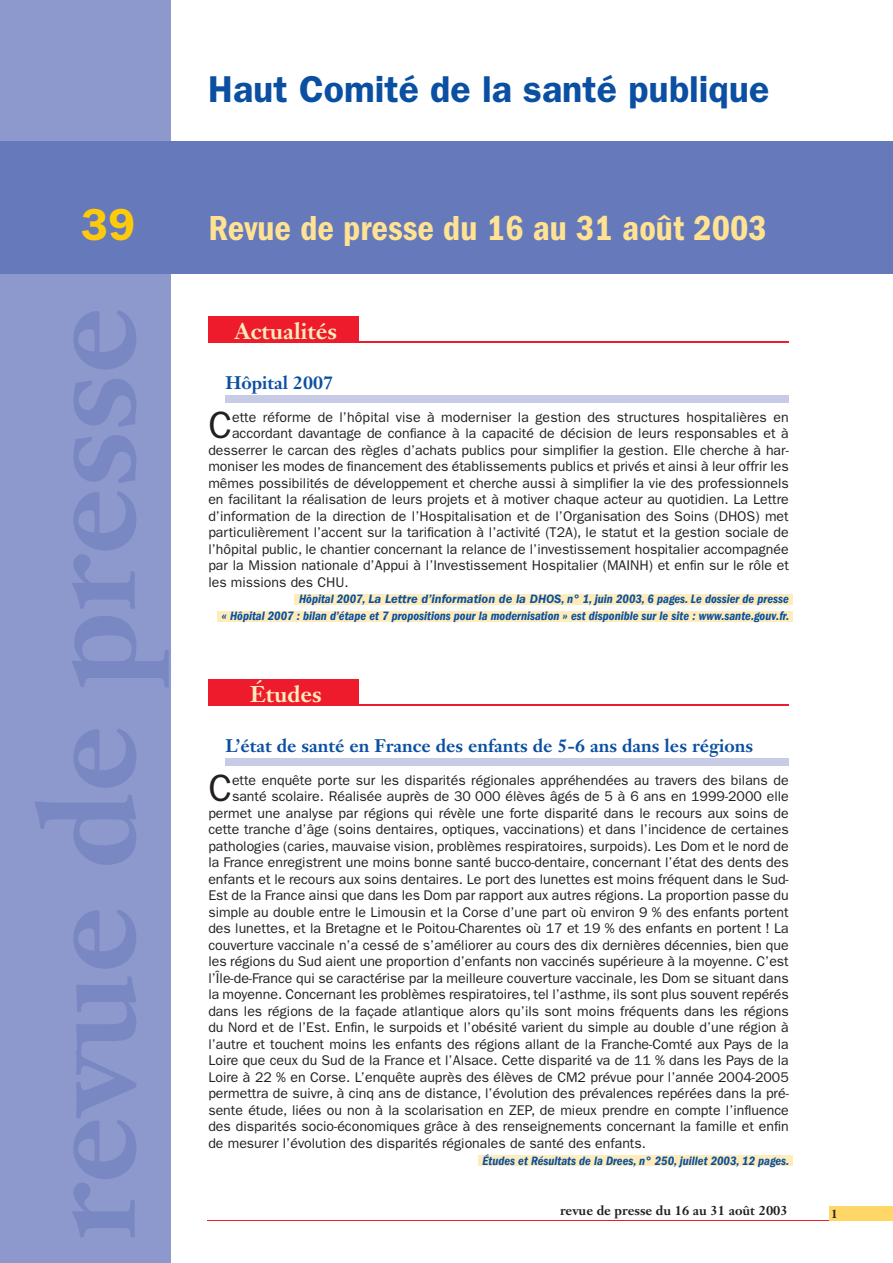
<style>
.page{position:relative;width:893px;height:1263px;background:#fff}
.page>*{position:absolute;margin:0;border:0;box-sizing:border-box;transform-origin:0 0}
.t1{font:600 45px "Franklin Gothic";color:#feca0a}
.t2{font:38.1px "Franklin Gothic";color:#231f20}
.t3{font:600 37.5px "Franklin Gothic";color:#0a4fa2}
.t4{font:600 condensed 36px "Franklin Gothic";color:#ffe292}
.t5{font:700 22.5px "Janson Text";color:#feedbb}
.t6{font:700 18px "Janson Text";color:#0a4fa2}
.t7{font:14.1px "Franklin Gothic";color:#231f20}
.t8{font:700 13.05px "Janson Text";color:#231f20}
.t9{font:italic 600 condensed 12.6px/16.5px "Franklin Gothic";color:#0a4fa2;text-align:right}
.t10{font:700 12px "Janson Text";color:#231f20}
.s1{font-stretch:normal}
</style>
<div class="page">
<div style="left:0;top:0;width:170px;height:1263px;background:#8d98cc"></div>
<div style="left:0;top:141px;width:893px;height:132px;background:#6579bb"></div>
<hr style="left:208px;top:1220px;width:685px;height:1px;background:#ee1b2d">
<div style="left:829px;top:1207px;width:64px;height:14px;background:#fed767"></div>
<div style="left:208px;top:317px;width:151px;height:24px;background:#ee1b2d"></div>
<hr style="left:208px;top:341px;width:581px;height:1px;background:#ee1b2d">
<div style="left:225px;top:395px;width:564px;height:7px;background:#c7cbe6"></div>
<div style="left:295px;top:594px;width:498px;height:11px;background:#feedbb"></div>
<div style="left:217px;top:611px;width:576px;height:10px;background:#feedbb"></div>
<div style="left:208px;top:680px;width:151px;height:24px;background:#ee1b2d"></div>
<hr style="left:208px;top:704px;width:581px;height:1px;background:#ee1b2d">
<div style="left:225px;top:758px;width:564px;height:7px;background:#c7cbe6"></div>
<div style="left:478px;top:1155px;width:315px;height:11px;background:#feedbb"></div>
<h3 class="t3" style="left:208px;top:67px;width:562px">Haut Comité de la santé publique</h3>
<h1 class="t1" style="left:81px;top:198px;width:56px">39</h1>
<h3 class="t4" style="left:208px;top:208px;width:560px">Revue de presse du 16 au 31 août 2003</h3>
<h3 class="t5" style="left:235px;top:317px;width:104px">Actualités</h3>
<p class="t6" style="left:225px;top:371px;width:109px">Hôpital 2007</p>
<h2 class="t2" style="left:208px;top:404px;width:25px">C</h2>
<p class="t7" style="left:232px;top:409px;width:558px">ette réforme de l’hôpital vise à moderniser la gestion des structures hospitalières en</p>
<p class="t7" style="left:232px;top:425px;width:558px">accordant davantage de confiance à la capacité de décision de leurs responsables et à</p>
<p class="t7" style="left:208px;top:442px;width:582px">desserrer le carcan des règles d’achats publics pour simplifier la gestion. Elle cherche à har-</p>
<p class="t7" style="left:208px;top:458px;width:582px">moniser les modes de financement des établissements publics et privés et ainsi à leur offrir les</p>
<p class="t7" style="left:208px;top:475px;width:582px">mêmes possibilités de développement et cherche aussi à simplifier la vie des professionnels</p>
<p class="t7" style="left:208px;top:491px;width:582px">en facilitant la réalisation de leurs projets et à motiver chaque acteur au quotidien. La Lettre</p>
<p class="t7" style="left:208px;top:508px;width:582px">d’information de la direction de l’Hospitalisation et de l’Organisation des Soins (DHOS) met</p>
<p class="t7" style="left:208px;top:524px;width:582px">particulièrement l’accent sur la tarification à l’activité (T2A), le statut et la gestion sociale de</p>
<p class="t7" style="left:208px;top:541px;width:582px">l’hôpital public, le chantier concernant la relance de l’investissement hospitalier accompagnée</p>
<p class="t7" style="left:208px;top:557px;width:582px">par la Mission nationale d’Appui à l’Investissement Hospitalier (MAINH) et enfin sur le rôle et</p>
<p class="t7" style="left:208px;top:574px;width:142px">les missions des CHU.</p>
<p class="t9" style="left:222px;top:591px;width:569px">Hôpital 2007, <span class="s1">La Lettre d’information de la DHOS</span>, n° 1, juin 2003, 6 pages. Le dossier de presse<br>« Hôpital 2007 : bilan d’étape et 7 propositions pour la modernisation » est disponible sur le site : www.sante.gouv.fr.</p>
<h3 class="t5" style="left:250px;top:680px;width:73px">Études</h3>
<p class="t6" style="left:225px;top:734px;width:529px">L’état de santé en France des enfants de 5-6 ans dans les régions</p>
<h2 class="t2" style="left:208px;top:767px;width:25px">C</h2>
<p class="t7" style="left:232px;top:772px;width:558px">ette enquête porte sur les disparités régionales appréhendées au travers des bilans de</p>
<p class="t7" style="left:232px;top:788px;width:558px">santé scolaire. Réalisée auprès de 30 000 élèves âgés de 5 à 6 ans en 1999-2000 elle</p>
<p class="t7" style="left:208px;top:805px;width:582px">permet une analyse par régions qui révèle une forte disparité dans le recours aux soins de</p>
<p class="t7" style="left:208px;top:821px;width:582px">cette tranche d’âge (soins dentaires, optiques, vaccinations) et dans l’incidence de certaines</p>
<p class="t7" style="left:208px;top:838px;width:582px">pathologies (caries, mauvaise vision, problèmes respiratoires, surpoids). Les Dom et le nord de</p>
<p class="t7" style="left:208px;top:854px;width:582px">la France enregistrent une moins bonne santé bucco-dentaire, concernant l’état des dents des</p>
<p class="t7" style="left:208px;top:871px;width:582px">enfants et le recours aux soins dentaires. Le port des lunettes est moins fréquent dans le Sud-</p>
<p class="t7" style="left:208px;top:887px;width:582px">Est de la France ainsi que dans les Dom par rapport aux autres régions. La proportion passe du</p>
<p class="t7" style="left:208px;top:904px;width:582px">simple au double entre le Limousin et la Corse d’une part où environ 9 % des enfants portent</p>
<p class="t7" style="left:208px;top:920px;width:582px">des lunettes, et la Bretagne et le Poitou-Charentes où 17 et 19 % des enfants en portent ! La</p>
<p class="t7" style="left:208px;top:937px;width:582px">couverture vaccinale n’a cessé de s’améliorer au cours des dix dernières décennies, bien que</p>
<p class="t7" style="left:208px;top:953px;width:582px">les régions du Sud aient une proportion d’enfants non vaccinés supérieure à la moyenne. C’est</p>
<p class="t7" style="left:208px;top:970px;width:582px">l’Île-de-France qui se caractérise par la meilleure couverture vaccinale, les Dom se situant dans</p>
<p class="t7" style="left:208px;top:986px;width:582px">la moyenne. Concernant les problèmes respiratoires, tel l’asthme, ils sont plus souvent repérés</p>
<p class="t7" style="left:208px;top:1003px;width:582px">dans les régions de la façade atlantique alors qu’ils sont moins fréquents dans les régions</p>
<p class="t7" style="left:208px;top:1019px;width:582px">du Nord et de l’Est. Enfin, le surpoids et l’obésité varient du simple au double d’une région à</p>
<p class="t7" style="left:208px;top:1036px;width:582px">l’autre et touchent moins les enfants des régions allant de la Franche-Comté aux Pays de la</p>
<p class="t7" style="left:208px;top:1052px;width:582px">Loire que ceux du Sud de la France et l’Alsace. Cette disparité va de 11 % dans les Pays de la</p>
<p class="t7" style="left:208px;top:1069px;width:582px">Loire à 22 % en Corse. L’enquête auprès des élèves de CM2 prévue pour l’année 2004-2005</p>
<p class="t7" style="left:208px;top:1085px;width:582px">permettra de suivre, à cinq ans de distance, l’évolution des prévalences repérées dans la pré-</p>
<p class="t7" style="left:208px;top:1102px;width:582px">sente étude, liées ou non à la scolarisation en ZEP, de mieux prendre en compte l’influence</p>
<p class="t7" style="left:208px;top:1118px;width:582px">des disparités socio-économiques grâce à des renseignements concernant la famille et enfin</p>
<p class="t7" style="left:208px;top:1135px;width:439px">de mesurer l’évolution des disparités régionales de santé des enfants.</p>
<p class="t9" style="left:482px;top:1152px;width:308px">Études et Résultats de la Drees, n° 250, juillet 2003, 12 pages.</p>
<p class="t8" style="left:560px;top:1202px;width:229px">revue de presse du 16 au 31 août 2003</p>
<p class="t10" style="left:831px;top:1206px;width:8px">1</p>
</div>
